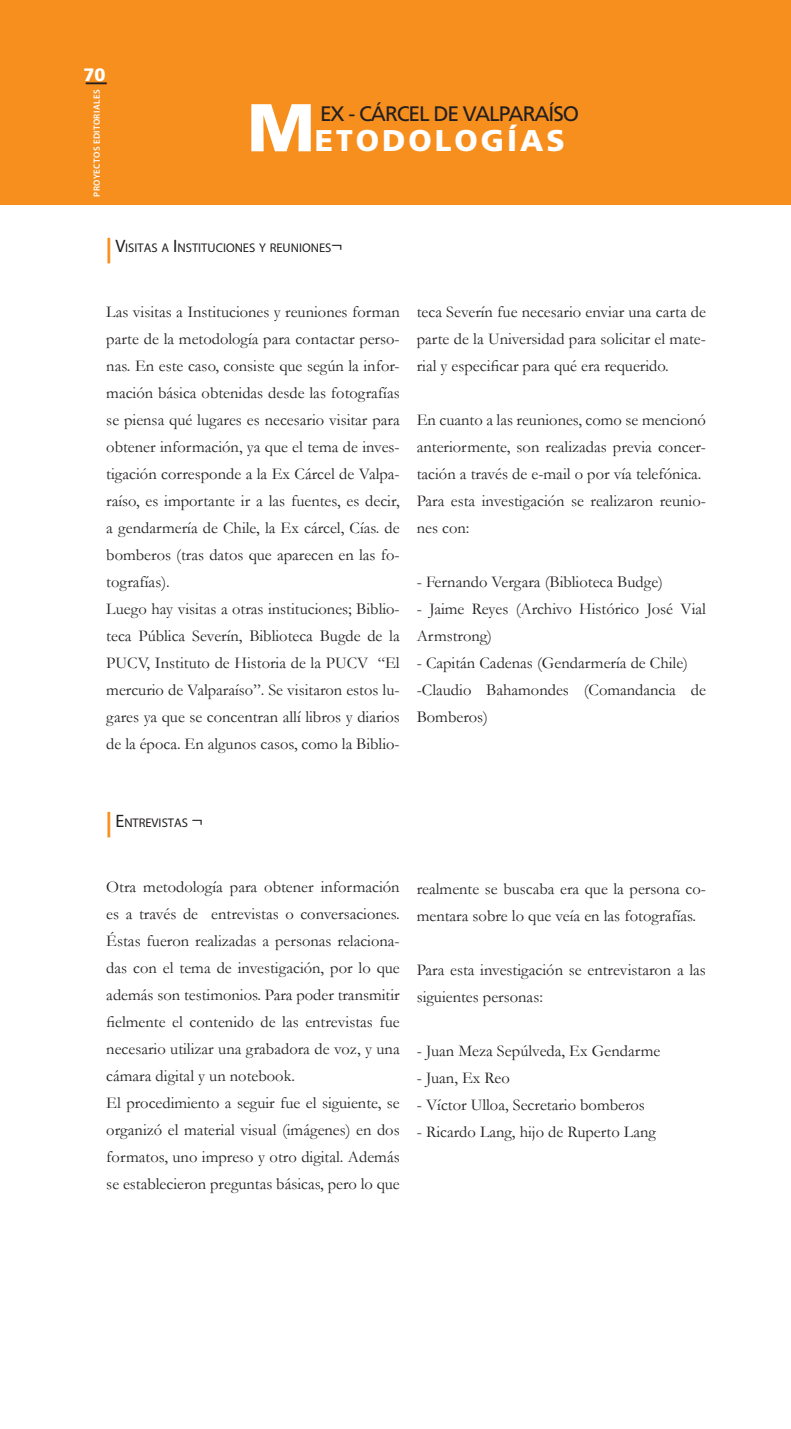
<style>
.page{position:relative;width:791px;height:1429px;background:#fff}
.page>*{position:absolute;margin:0;border:0;box-sizing:border-box;transform-origin:0 0}
.t1{font:900 67.5px "Frutiger";color:#fff}
.t2{font:900 30px "Frutiger";letter-spacing:.1em;color:#fff}
.t3{font:700 25.5px "Frutiger";color:#f78f1e}
.t4{font:21px "Frutiger";letter-spacing:-.05em;color:#231f20}
.t5{font:900 18px "Frutiger";color:#fff}
.t6{font:16.5px/27px "Garamond";color:#231f20}
.t7{font:12.6px "Myriad Pro";color:#231f20}
.t8{font:600 9px "Myriad Pro";letter-spacing:.04em;color:#fff}
.s1{font-size:18px}
</style>
<div class="page">
<div style="left:0;top:0;width:791px;height:204px;background:#f78f1e"></div>
<p class="t5" style="left:83px;top:67px;width:24px">70</p>
<p class="t4" style="left:107px;top:81px;width:6px;rotate:90deg">|</p>
<p class="t8" style="left:92px;top:196px;width:108px;rotate:-90deg">PROYECTOS EDITORIALES</p>
<p class="t4" style="left:320px;top:105px;width:261px">EX - CÁRCEL DE VALPARAÍSO</p>
<h1 class="t1" style="left:247px;top:101px;width:69px">M</h1>
<h2 class="t2" style="left:315px;top:129px;width:252px">ETODOLOGÍAS</h2>
<h3 class="t3" style="left:106px;top:237px;width:7px">|</h3>
<p class="t7" style="left:115px;top:240px;width:228px"><span class="s1">V</span>ISITAS A <span class="s1">I</span>NSTITUCIONES Y REUNIONES<span class="s1">¬</span></p>
<p class="t6" style="left:106px;top:298px;width:295px">Las visitas a Instituciones y reuniones forman parte de la metodología para contactar perso&shy;nas. En este caso, consiste que según la infor&shy;mación básica obtenidas desde las fotografías se piensa qué lugares es necesario visitar para obtener información, ya que el tema de inves&shy;tigación corresponde a la Ex Cárcel de Valpa&shy;raíso, es importante ir a las fuentes, es decir, a gendarmería de Chile, la Ex cárcel, Cías. de bomberos (tras datos que aparecen en las fo&shy;tografías).<br>Luego hay visitas a otras instituciones; Biblio&shy;teca Pública Severín, Biblioteca Bugde de la PUCV, Instituto de Historia de la PUCV “El mercurio de Valparaíso”. Se visitaron estos lu&shy;gares ya que se concentran allí libros y diarios de la época. En algunos casos, como la Biblio-</p>
<p class="t6" style="left:417px;top:299px;width:291px;text-align:justify">teca Severín fue necesario enviar una carta de parte de la Universidad para solicitar el mate&shy;rial y especificar para qué era requerido.</p>
<p class="t6" style="left:417px;top:407px;width:291px">En cuanto a las reuniones, como se mencionó anteriormente, son realizadas previa concer&shy;tación a través de e-mail o por vía telefónica.<br>Para esta investigación se realizaron reunio&shy;nes con:</p>
<p class="t6" style="left:417px;top:569px;width:248px">- Fernando Vergara (Biblioteca Budge)</p>
<p class="t6" style="left:417px;top:596px;width:291px">- Jaime Reyes (Archivo Histórico José Vial<br>Armstrong)</p>
<p class="t6" style="left:417px;top:650px;width:291px">- Capitán Cadenas (Gendarmería de Chile) -Claudio Bahamondes (Comandancia de<br>Bomberos)</p>
<h3 class="t3" style="left:106px;top:812px;width:7px">|</h3>
<p class="t7" style="left:115px;top:815px;width:89px"><span class="s1">E</span>NTREVISTAS <span class="s1">¬</span></p>
<p class="t6" style="left:106px;top:873px;width:295px">Otra metodología para obtener información es a través de entrevistas o conversaciones.<br>Éstas fueron realizadas a personas relaciona&shy;das con el tema de investigación, por lo que además son testimonios. Para poder transmitir fielmente el contenido de las entrevistas fue necesario utilizar una grabadora de voz, y una cámara digital y un notebook.<br>El procedimiento a seguir fue el siguiente, se organizó el material visual (imágenes) en dos formatos, uno impreso y otro digital. Además se establecieron preguntas básicas, pero lo que</p>
<p class="t6" style="left:417px;top:875px;width:291px">realmente se buscaba era que la persona co&shy;mentara sobre lo que veía en las fotografías.</p>
<p class="t6" style="left:417px;top:956px;width:291px">Para esta investigación se entrevistaron a las siguientes personas:</p>
<p class="t6" style="left:417px;top:1037px;width:245px">- Juan Meza Sepúlveda, Ex Gendarme</p>
<p class="t6" style="left:417px;top:1064px;width:95px">- Juan, Ex Reo</p>
<p class="t6" style="left:417px;top:1091px;width:230px">- Víctor Ulloa, Secretario bomberos</p>
<p class="t6" style="left:417px;top:1118px;width:241px">- Ricardo Lang, hijo de Ruperto Lang</p>
</div>
